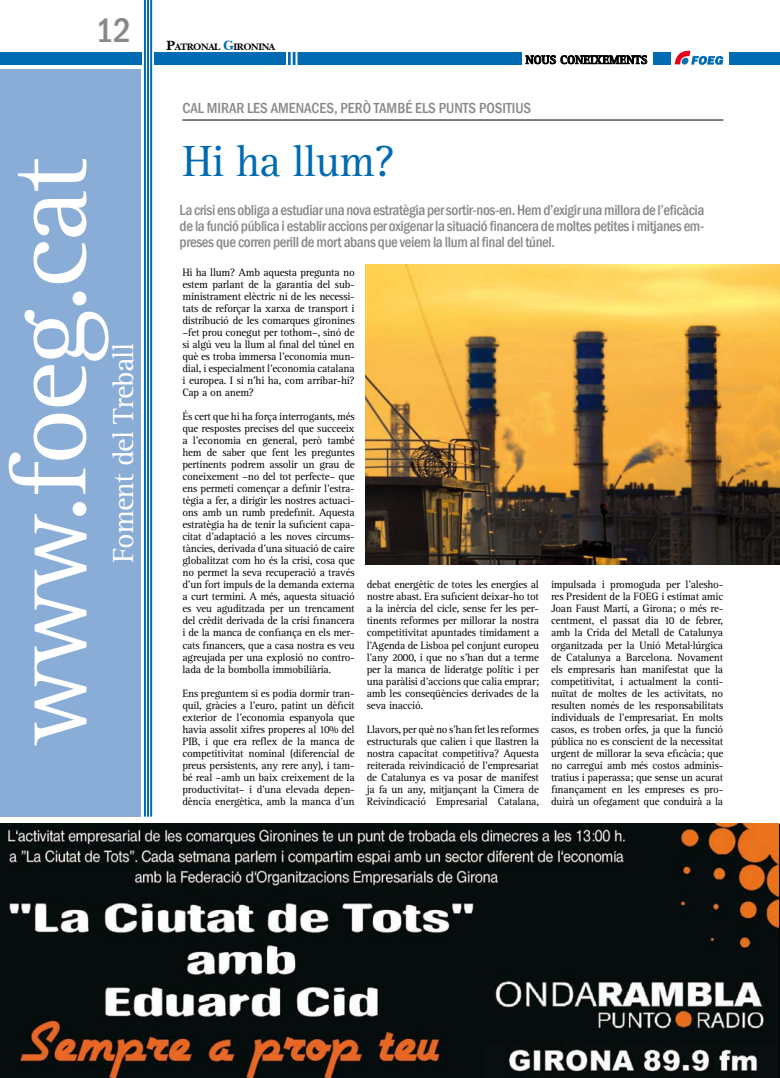
<style>
.page{position:relative;width:780px;height:1078px;background:#fff}
.page>*{position:absolute;margin:0;border:0;box-sizing:border-box;transform-origin:0 0}
.t1{font:110.3px "Rotis Serif";letter-spacing:-.03em;color:#fff}
.t2{font:45px "Rotis Serif";letter-spacing:-.02em;color:#006ab2}
.t3{font:500 condensed 35px "Franklin Gothic";color:#878889}
.t4{font:30px "Rotis Serif";letter-spacing:-.03em;color:#fff}
.t5{font:500 condensed 15px/16px "Franklin Gothic";letter-spacing:-.025em;color:#878889;text-align:justify}
.t6{font:500 condensed 15px "Franklin Gothic";color:#878889}
.t7{font:700 12px "Rotis Serif";letter-spacing:.01em;color:#000}
.t8{font:11px/12px "Rotis Serif";letter-spacing:-.02em;color:#000;text-align:justify}
.t9{font:9.8px "New BAS Kbold";letter-spacing:-.045em;color:#000}
.s1{font-size:14px}
.s2{font-size:14px;color:#006ab2}
</style>
<div class="page">
<div style="left:0;top:69px;width:141px;height:747px;background:#8aadd7"></div>
<div style="left:155px;top:52px;width:516px;height:12px;background:#006ab2"></div>
<svg style="left:674px;top:50px;width:49px;height:15px"></svg>
<div style="left:729px;top:52px;width:51px;height:12px;background:#006ab2"></div>
<hr style="left:286px;top:47px;width:2px;height:28px;background:#fff">
<hr style="left:291px;top:47px;width:2px;height:28px;background:#fff">
<hr style="left:295px;top:47px;width:2px;height:28px;background:#fff">
<hr style="left:144px;top:0;width:2px;height:816px;background:#006ab2">
<hr style="left:147px;top:0;width:2px;height:816px;background:#006ab2">
<hr style="left:150px;top:0;width:2px;height:816px;background:#006ab2">
<div style="left:0;top:52px;width:141px;height:12px;background:#006ab2"></div>
<div style="left:522px;top:50px;width:130px;height:17px;background:#fff"></div>
<svg style="left:525px;top:55px;width:122px;height:10px"></svg>
<hr style="left:182px;top:120px;width:541px;height:1px;background:#000">
<img style="left:365px;top:264px;width:415px;height:300px">
<img style="left:0;top:823px;width:779px;height:254px">
<svg style="left:779px;top:823px;width:1px;height:254px"></svg>
<h3 class="t3" style="left:95px;top:8px;width:37px">12</h3>
<h1 class="t1" style="left:-14px;top:745px;width:589px;rotate:-90deg">www.foeg.cat</h1>
<h3 class="t4" style="left:106px;top:563px;width:222px;rotate:-90deg">Foment del Treball</h3>
<p class="t9" style="left:166px;top:41px;width:110px"><span class="s1">P</span>ATRONAL <span class="s2">G</span>IRONINA</p>
<p class="t7" style="left:525px;top:53px;width:123px">NOUS CONEIXEMENTS</p>
<h3 class="t6" style="left:182px;top:98px;width:350px">cal mirar les amenaces, però també els punts positius</h3>
<h2 class="t2" style="left:183px;top:135px;width:214px">Hi ha llum?</h2>
<p class="t5" style="left:180px;top:201px;width:526px">La crisi ens obliga a estudiar una nova estratègia per sortir-nos-en. Hem d’exigir una millora de l’eficàcia de la funció pública i establir accions per oxigenar la situació financera de moltes petites i mitjanes em&shy;preses que corren perill de mort abans que veiem la llum al final del túnel.</p>
<p class="t8" style="left:182px;top:267px;width:174px">Hi ha llum? Amb aquesta pregunta no estem parlant de la garantia del sub&shy;ministrament elèctric ni de les necessi&shy;tats de reforçar la xarxa de transport i distribució de les comarques gironines –fet prou conegut per tothom–, sinó de si algú veu la llum al final del túnel en què es troba immersa l’economia mun&shy;dial, i especialment l’economia catalana i europea. I si n’hi ha, com arribar-hi?<br>Cap a on anem?</p>
<p class="t8" style="left:182px;top:411px;width:174px">És cert que hi ha força interrogants, més que respostes precises del que succeeix a l’economia en general, però també hem de saber que fent les preguntes pertinents podrem assolir un grau de coneixement –no del tot perfecte– que ens permeti començar a definir l’estra&shy;tègia a fer, a dirigir les nostres actuaci&shy;ons amb un rumb predefinit. Aquesta estratègia ha de tenir la suficient capa&shy;citat d’adaptació a les noves circums&shy;tàncies, derivada d’una situació de caire globalitzat com ho és la crisi, cosa que no permet la seva recuperació a través d’un fort impuls de la demanda externa a curt termini. A més, aquesta situació es veu aguditzada per un trencament del crèdit derivada de la crisi financera i de la manca de confiança en els mer&shy;cats financers, que a casa nostra es veu agreujada per una explosió no contro&shy;lada de la bombolla immobiliària.</p>
<p class="t8" style="left:182px;top:687px;width:174px">Ens preguntem si es podia dormir tran&shy;quil, gràcies a l’euro, patint un dèficit exterior de l’economia espanyola que havia assolit xifres properes al 10% del PIB, i que era reflex de la manca de competitivitat nominal (diferencial de preus persistents, any rere any), i tam&shy;bé real –amb un baix creixement de la productivitat– i d’una elevada depen&shy;dència energètica, amb la manca d’un</p>
<p class="t8" style="left:367px;top:579px;width:174px">debat energètic de totes les energies al nostre abast. Era suficient deixar-ho tot a la inèrcia del cicle, sense fer les per&shy;tinents reformes per millorar la nostra competitivitat apuntades tímidament a l’Agenda de Lisboa pel conjunt europeu l’any 2000, i que no s’han dut a terme per la manca de lideratge polític i per una paràlisi d’accions que calia emprar; amb les conseqüències derivades de la seva inacció.</p>
<p class="t8" style="left:367px;top:723px;width:174px">Llavors, per què no s’han fet les reformes estructurals que calien i que llastren la nostra capacitat competitiva? Aquesta reiterada reivindicació de l’empresariat de Catalunya es va posar de manifest ja fa un any, mitjançant la Cimera de Reivindicació Empresarial Catalana,</p>
<p class="t8" style="left:551px;top:579px;width:174px">impulsada i promoguda per l’alesho&shy;res President de la FOEG i estimat amic Joan Faust Martí, a Girona; o més re&shy;centment, el passat dia 10 de febrer, amb la Crida del Metall de Catalunya organitzada per la Unió Metal·lúrgica de Catalunya a Barcelona. Novament els empresaris han manifestat que la competitivitat, i actualment la conti&shy;nuïtat de moltes de les activitats, no resulten només de les responsabilitats individuals de l’empresariat. En molts casos, es troben orfes, ja que la funció pública no es conscient de la necessitat urgent de millorar la seva eficàcia; que no carregui amb més costos adminis&shy;tratius i paperassa; que sense un acurat finançament en les empreses es pro&shy;duirà un ofegament que conduirà a la</p>
</div>
